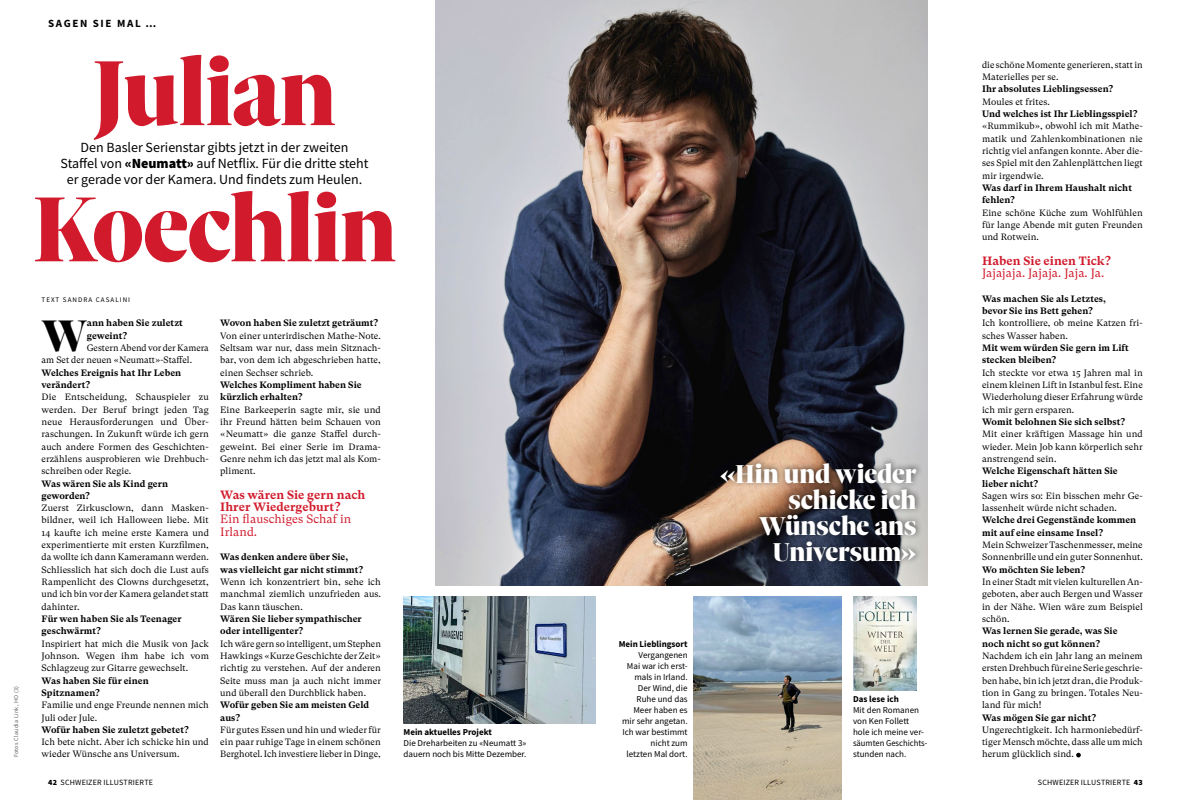
<style>
.page{position:relative;width:1191px;height:800px;background:#fff}
.page>*{position:absolute;margin:0;border:0;box-sizing:border-box;transform-origin:0 0}
._204_Titel_SolSe_72{font:900 100px "Sole Serif Big Display";letter-spacing:-.01em;color:#d11b2d}
._506_LT_Inti_GTSup_F{font:900 47.8px "Sole Serif Big Display";color:#000}
._701_Quote_SolSe_Sto{font:900 28px/26px "Sole Serif Big Display";color:#fff;text-align:right}
._300_Lead_SSans_Reg{font:14px/16px "Source Sans Pro";color:#000;text-align:center}
._506_LT_Inti_GTSup_F-2{font:700 12px/12.3px "GT Super Text";letter-spacing:.005em;color:#d11b2d}
._507_LT_Inti_GTSup_A{font:12px/12.3px "GT Super Text";letter-spacing:.005em;color:#d11b2d}
._100_Rubriktitel_Nor{font:700 11px "Source Sans Pro";letter-spacing:.15em;color:#000}
._508_LT_Inti_GTSup_A{font:9.2px/12.3px "GT Super Text";letter-spacing:.005em;color:#000;text-align:justify}
._506_LT_Inti_GTSup_F-3{font:700 9.2px/12.3px "GT Super Text";letter-spacing:.005em;color:#000}
._508_LT_Inti_GTSup_A-2{font:700 9.2px/12.3px "GT Super Text";letter-spacing:.005em;color:#000}
._505_LT_Inti_GTSup_A{font:9.2px/12.3px "GT Super Text";color:#000}
._505_LT_Inti_GTSup_A-2{font:700 9.2px/12.3px "GT Super Text";letter-spacing:.005em;color:#000}
._905_LT_SSans_Story{font:9px/11px "Source Sans Pro";color:#000}
._905_LT_SSans_Story-2{font:700 9px "Source Sans Pro";color:#000}
.t1{font:8px "Source Sans Pro";letter-spacing:.025em;color:#000}
._401_AUTOR_SSans_x07{font:7px "Source Sans Pro";letter-spacing:.15em;color:#000}
._400_Fotobyline_x12{font:6px "Source Sans Pro";letter-spacing:.05em;color:#626160}
.s1{font-weight:900}
.s2{font-weight:700}
</style>
<div class="page">
<img style="left:435px;top:0;width:492px;height:585px">
<img style="left:403px;top:596px;width:193px;height:127px">
<img style="left:693px;top:596px;width:148px;height:203px">
<img style="left:853px;top:596px;width:63px;height:94px">
<svg style="left:1076px;top:752px;width:4px;height:5px"></svg>
<div style="left:715px;top:456px;width:207px;height:111px;background:#000;opacity:.6"></div>
<p class="_400_Fotobyline_x12" style="left:12px;top:757px;width:73px;rotate:-90deg">Fotos Claudia Link, HO (3)</p>
<p class="_100_Rubriktitel_Nor" style="left:48px;top:16px;width:109px">SAGEN SIE MAL …</p>
<p class="_204_Titel_SolSe_72" style="left:93px;top:17px;width:245px">Julian</p>
<p class="_300_Lead_SSans_Reg" style="left:61px;top:139px;width:309px">Den Basler Serienstar gibts jetzt in der zweiten<br>Staffel von <span class="s1">«Neumatt»</span> auf Netflix. Für die dritte steht er gerade vor der Kamera. Und findets zum Heulen.</p>
<p class="_204_Titel_SolSe_72" style="left:33px;top:153px;width:365px">Koechlin</p>
<p class="_401_AUTOR_SSans_x07" style="left:42px;top:295px;width:90px">TEXT SANDRA CASALINI</p>
<p class="_506_LT_Inti_GTSup_F" style="left:43px;top:299px;width:45px">W</p>
<p class="_506_LT_Inti_GTSup_F-3" style="left:87px;top:317px;width:98px">ann haben Sie zuletzt geweint?</p>
<p class="_505_LT_Inti_GTSup_A" style="left:42px;top:341px;width:169px;text-indent:45px">Gestern Abend vor der Kamera am Set der neuen «Neumatt»-Staffel.</p>
<p class="_505_LT_Inti_GTSup_A-2" style="left:42px;top:366px;width:141px">Welches Ereignis hat Ihr Leben verändert?</p>
<p class="_508_LT_Inti_GTSup_A" style="left:42px;top:391px;width:169px">Die Entscheidung, Schauspieler zu werden. Der Beruf bringt jeden Tag neue Herausforderungen und Über&shy;raschungen. In Zukunft würde ich gern auch andere Formen des Geschichten&shy;erzählens ausprobieren wie Drehbuch&shy;schreiben oder Regie.</p>
<p class="_506_LT_Inti_GTSup_F-3" style="left:42px;top:477px;width:128px">Was wären Sie als Kind gern geworden?</p>
<p class="_508_LT_Inti_GTSup_A" style="left:42px;top:501px;width:169px">Zuerst Zirkusclown, dann Masken&shy;bildner, weil ich Halloween liebe. Mit 14 kaufte ich meine erste Kamera und experimentierte mit ersten Kurzfilmen, da wollte ich dann Kameramann werden.<br>Schliesslich hat sich doch die Lust aufs Rampenlicht des Clowns durchgesetzt, und ich bin vor der Kamera gelandet statt dahinter.</p>
<p class="_506_LT_Inti_GTSup_F-3" style="left:42px;top:612px;width:141px">Für wen haben Sie als Teenager geschwärmt?</p>
<p class="_508_LT_Inti_GTSup_A" style="left:42px;top:637px;width:169px">Inspiriert hat mich die Musik von Jack Johnson. Wegen ihm habe ich vom Schlagzeug zur Gitarre gewechselt.</p>
<p class="_506_LT_Inti_GTSup_F-3" style="left:42px;top:674px;width:109px">Was haben Sie für einen<br>Spitznamen?</p>
<p class="_508_LT_Inti_GTSup_A" style="left:42px;top:698px;width:169px">Familie und enge Freunde nennen mich<br>Juli oder Jule.</p>
<p class="_508_LT_Inti_GTSup_A-2" style="left:42px;top:723px;width:149px">Wofür haben Sie zuletzt gebetet?</p>
<p class="_508_LT_Inti_GTSup_A" style="left:42px;top:735px;width:169px">Ich bete nicht. Aber ich schicke hin und wieder Wünsche ans Universum.</p>
<p class="_506_LT_Inti_GTSup_F-3" style="left:220px;top:317px;width:160px">Wovon haben Sie zuletzt geträumt?</p>
<p class="_508_LT_Inti_GTSup_A" style="left:220px;top:329px;width:162px">Von einer unterirdischen Mathe-Note.<br>Seltsam war nur, dass mein Sitznach&shy;bar, von dem ich abgeschrieben hatte, einen Sechser schrieb.</p>
<p class="_508_LT_Inti_GTSup_A-2" style="left:220px;top:378px;width:143px">Welches Kompliment haben Sie kürzlich erhalten?</p>
<p class="_508_LT_Inti_GTSup_A" style="left:220px;top:403px;width:162px">Eine Barkeeperin sagte mir, sie und ihr Freund hätten beim Schauen von «Neumatt» die ganze Staffel durch&shy;geweint. Bei einer Serie im Drama-Genre nehm ich das jetzt mal als Kom&shy;pliment.</p>
<p class="_506_LT_Inti_GTSup_F-2" style="left:220px;top:488px;width:147px">Was wären Sie gern nach<br>Ihrer Wiedergeburt?</p>
<p class="_507_LT_Inti_GTSup_A" style="left:220px;top:513px;width:133px">Ein flauschiges Schaf in<br>Irland.</p>
<p class="_506_LT_Inti_GTSup_F-3" style="left:220px;top:551px;width:144px">Was denken andere über Sie, was vielleicht gar nicht stimmt?</p>
<p class="_508_LT_Inti_GTSup_A" style="left:220px;top:575px;width:162px">Wenn ich konzentriert bin, sehe ich manchmal ziemlich unzufrieden aus.<br>Das kann täuschen.</p>
<p class="_506_LT_Inti_GTSup_F-3" style="left:220px;top:612px;width:143px">Wären Sie lieber sympathischer oder intelligenter?</p>
<p class="_508_LT_Inti_GTSup_A" style="left:220px;top:637px;width:162px">Ich wäre gern so intelligent, um Stephen Hawkings «Kurze Geschichte der Zeit» richtig zu verstehen. Auf der anderen Seite muss man ja auch nicht immer und überall den Durchblick haben.</p>
<p class="_506_LT_Inti_GTSup_F-3" style="left:220px;top:698px;width:150px">Wofür geben Sie am meisten Geld aus?</p>
<p class="_508_LT_Inti_GTSup_A" style="left:220px;top:723px;width:162px">Für gutes Essen und hin und wieder für ein paar ruhige Tage in einem schönen Berghotel. Ich investiere lieber in Dinge,</p>
<p class="_905_LT_SSans_Story-2" style="left:403px;top:726px;width:90px">Mein aktuelles Projekt</p>
<p class="_905_LT_SSans_Story" style="left:403px;top:737px;width:124px">Die Dreharbeiten zu «Neumatt 3» dauern noch bis Mitte Dezember.</p>
<p class="_905_LT_SSans_Story" style="left:618px;top:638px;width:70px;text-align:right"><span class="s2">Mein Lieblingsort<br></span>Vergangenen<br>Mai war ich erst&shy;mals in Irland.<br>Der Wind, die<br>Ruhe und das<br>Meer haben es mir sehr angetan.<br>Ich war bestimmt nicht zum<br>letzten Mal dort.</p>
<p class="_701_Quote_SolSe_Sto" style="left:720px;top:459px;width:198px">«Hin und wieder schicke ich<br>Wünsche ans<br>Universum»</p>
<p class="_905_LT_SSans_Story-2" style="left:853px;top:693px;width:47px">Das lese ich</p>
<p class="_905_LT_SSans_Story" style="left:853px;top:704px;width:76px">Mit den Romanen von Ken Follett hole ich meine ver&shy;säumten Geschichts&shy;stunden nach.</p>
<p class="_508_LT_Inti_GTSup_A" style="left:982px;top:58px;width:162px">die schöne Momente generieren, statt in<br>Materielles per se.</p>
<p class="_508_LT_Inti_GTSup_A-2" style="left:982px;top:83px;width:133px">Ihr absolutes Lieblingsessen?</p>
<p class="_508_LT_Inti_GTSup_A" style="left:982px;top:95px;width:69px">Moules et frites.</p>
<p class="_508_LT_Inti_GTSup_A-2" style="left:982px;top:108px;width:157px">Und welches ist Ihr Lieblingsspiel?</p>
<p class="_508_LT_Inti_GTSup_A" style="left:982px;top:120px;width:162px">«Rummikub», obwohl ich mit Mathe&shy;matik und Zahlenkombinationen nie richtig viel anfangen konnte. Aber die&shy;ses Spiel mit den Zahlenplättchen liegt mir irgendwie.</p>
<p class="_506_LT_Inti_GTSup_F-3" style="left:982px;top:182px;width:151px">Was darf in Ihrem Haushalt nicht fehlen?</p>
<p class="_508_LT_Inti_GTSup_A" style="left:982px;top:206px;width:162px">Eine schöne Küche zum Wohlfühlen für lange Abende mit guten Freunden und Rotwein.</p>
<p class="_506_LT_Inti_GTSup_F-2" style="left:982px;top:254px;width:130px">Haben Sie einen Tick?</p>
<p class="_507_LT_Inti_GTSup_A" style="left:982px;top:267px;width:124px">Jajajaja. Jajaja. Jaja. Ja.</p>
<p class="_506_LT_Inti_GTSup_F-3" style="left:982px;top:292px;width:125px">Was machen Sie als Letztes, bevor Sie ins Bett gehen?</p>
<p class="_508_LT_Inti_GTSup_A" style="left:982px;top:317px;width:162px">Ich kontrolliere, ob meine Katzen fri&shy;sches Wasser haben.</p>
<p class="_506_LT_Inti_GTSup_F-3" style="left:982px;top:341px;width:148px">Mit wem würden Sie gern im Lift stecken bleiben?</p>
<p class="_508_LT_Inti_GTSup_A" style="left:982px;top:366px;width:162px">Ich steckte vor etwa 15 Jahren mal in einem kleinen Lift in Istanbul fest. Eine Wiederholung dieser Erfahrung würde ich mir gern ersparen.</p>
<p class="_506_LT_Inti_GTSup_F-3" style="left:982px;top:415px;width:145px">Womit belohnen Sie sich selbst?</p>
<p class="_508_LT_Inti_GTSup_A" style="left:982px;top:428px;width:162px">Mit einer kräftigen Massage hin und wieder. Mein Job kann körperlich sehr anstrengend sein.</p>
<p class="_508_LT_Inti_GTSup_A-2" style="left:982px;top:465px;width:137px">Welche Eigenschaft hätten Sie lieber nicht?</p>
<p class="_508_LT_Inti_GTSup_A" style="left:982px;top:489px;width:162px">Sagen wirs so: Ein bisschen mehr Ge&shy;lassenheit würde nicht schaden.</p>
<p class="_506_LT_Inti_GTSup_F-3" style="left:982px;top:514px;width:156px">Welche drei Gegenstände kommen mit auf eine einsame Insel?</p>
<p class="_508_LT_Inti_GTSup_A" style="left:982px;top:538px;width:162px">Mein Schweizer Taschenmesser, meine<br>Sonnenbrille und ein guter Sonnenhut.</p>
<p class="_506_LT_Inti_GTSup_F-3" style="left:982px;top:563px;width:105px">Wo möchten Sie leben?</p>
<p class="_508_LT_Inti_GTSup_A" style="left:982px;top:575px;width:162px">In einer Stadt mit vielen kulturellen An&shy;geboten, aber auch Bergen und Wasser in der Nähe. Wien wäre zum Beispiel schön.</p>
<p class="_506_LT_Inti_GTSup_F-3" style="left:982px;top:625px;width:137px">Was lernen Sie gerade, was Sie noch nicht so gut können?</p>
<p class="_508_LT_Inti_GTSup_A" style="left:982px;top:649px;width:162px">Nachdem ich ein Jahr lang an meinem ersten Drehbuch für eine Serie geschrie&shy;ben habe, bin ich jetzt dran, die Produk&shy;tion in Gang zu bringen. Totales Neu&shy;land für mich!</p>
<p class="_506_LT_Inti_GTSup_F-3" style="left:982px;top:711px;width:116px">Was mögen Sie gar nicht?</p>
<p class="_508_LT_Inti_GTSup_A" style="left:982px;top:723px;width:162px">Ungerechtigkeit. Ich harmoniebedürf&shy;tiger Mensch möchte, dass alle um mich herum glücklich sind.</p>
<p class="t1" style="left:48px;top:777px;width:106px"><span class="s1">42</span> SCHWEIZER ILLUSTRIERTE</p>
<p class="t1" style="left:1038px;top:777px;width:106px">SCHWEIZER ILLUSTRIERTE <span class="s1">43</span></p>
</div>
